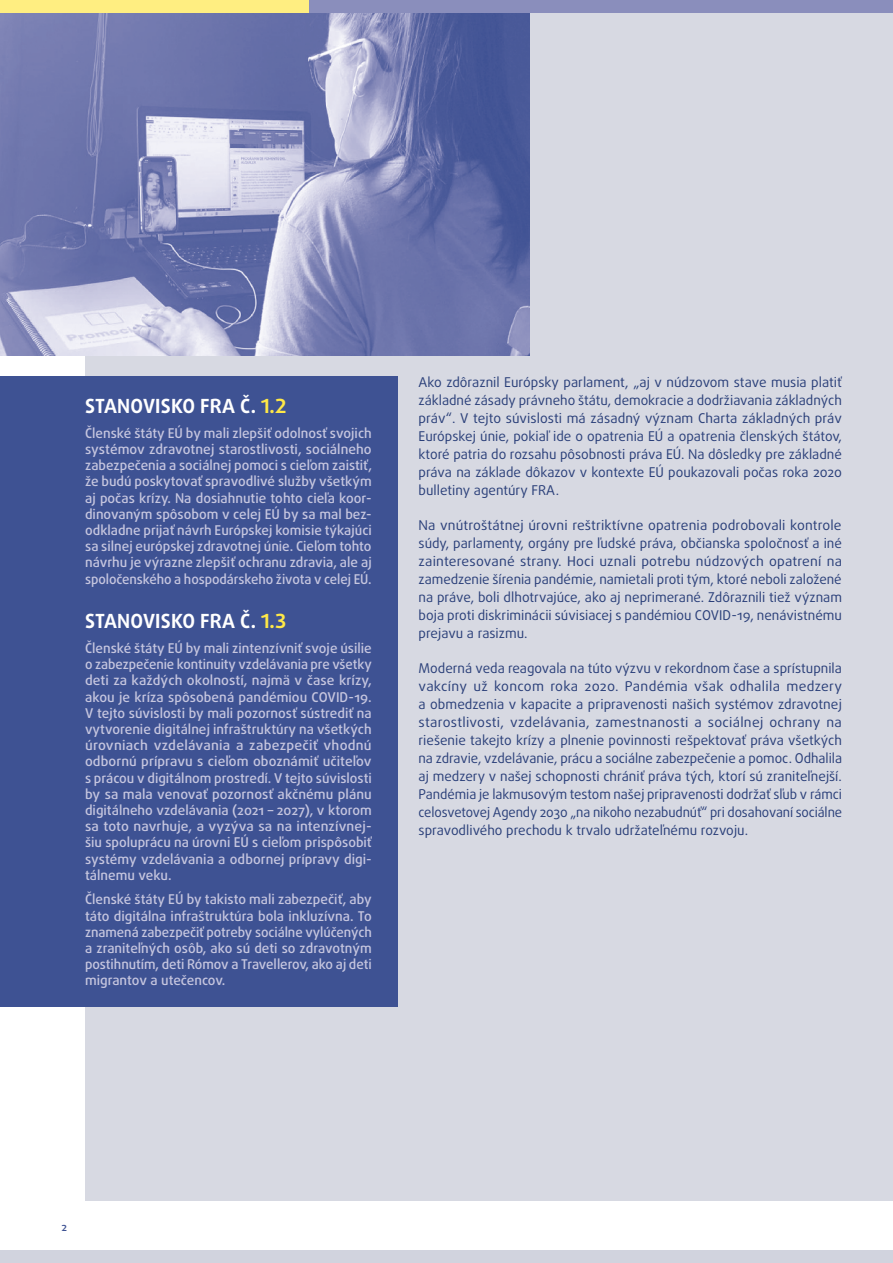
<style>
.page{position:relative;width:893px;height:1263px;background:#fff}
.page>*{position:absolute;margin:0;border:0;box-sizing:border-box;transform-origin:0 0}
.FRAOP_title_next{font:700 19.5px "Daxline Pro";letter-spacing:.01em;color:#fff}
.body{font:13.5px/18px "Daxline Pro";color:#2a3f79;text-align:justify}
.FRAOP_body{font:500 13.5px/16.2px "Daxline Pro";letter-spacing:-.005em;color:#c6c6df;text-align:justify}
.t1{font:500 11.25px "Daxline Pro";color:#3e5293}
.s1{color:#ffe847}
</style>
<div class="page">
<div style="left:85px;top:0;width:808px;height:1201px;background:#d7d9e2"></div>
<div style="left:0;top:376px;width:397px;height:631px;background:#3e5293"></div>
<img style="left:0;top:13px;width:530px;height:342px">
<div style="left:0;top:1250px;width:893px;height:13px;background:#d1d3de"></div>
<div style="left:307px;top:0;width:586px;height:13px;background:#8a8ebc"></div>
<div style="left:0;top:0;width:308px;height:13px;background:#ffee81"></div>
<p class="FRAOP_title_next" style="left:85px;top:393px;width:203px">STANOVISKO FRA Č. <span class="s1">1.2</span></p>
<p class="FRAOP_body" style="left:85px;top:425px;width:288px">Členské štáty EÚ by mali zlepšiť odolnosť svojich systémov zdravotnej starostlivosti, sociálneho zabezpečenia a sociálnej pomoci s cieľom zaistiť, že budú poskytovať spravodlivé služby všetkým aj počas krízy. Na dosiahnutie tohto cieľa koor&shy;dinovaným spôsobom v celej EÚ by sa mal bez&shy;odkladne prijať návrh Európskej komisie týkajúci sa silnej európskej zdravotnej únie. Cieľom tohto návrhu je výrazne zlepšiť ochranu zdravia, ale aj spoločenského a hospodárskeho života v celej EÚ.</p>
<p class="FRAOP_title_next" style="left:85px;top:608px;width:203px">STANOVISKO FRA Č. <span class="s1">1.3</span></p>
<p class="FRAOP_body" style="left:85px;top:640px;width:288px">Členské štáty EÚ by mali zintenzívniť svoje úsilie o zabezpečenie kontinuity vzdelávania pre všetky deti za každých okolností, najmä v čase krízy, akou je kríza spôsobená pandémiou COVID-19.<br>V tejto súvislosti by mali pozornosť sústrediť na vytvorenie digitálnej infraštruktúry na všetkých úrovniach vzdelávania a zabezpečiť vhodnú odbornú prípravu s cieľom oboznámiť učiteľov s prácou v digitálnom prostredí. V tejto súvislosti by sa mala venovať pozornosť akčnému plánu digitálneho vzdelávania (2021 – 2027), v ktorom sa toto navrhuje, a vyzýva sa na intenzívnej&shy;šiu spoluprácu na úrovni EÚ s cieľom prispôsobiť systémy vzdelávania a odbornej prípravy digi&shy;tálnemu veku.</p>
<p class="FRAOP_body" style="left:85px;top:891px;width:288px">Členské štáty EÚ by takisto mali zabezpečiť, aby táto digitálna infraštruktúra bola inkluzívna. To znamená zabezpečiť potreby sociálne vylúčených a zraniteľných osôb, ako sú deti so zdravotným postihnutím, deti Rómov a Travellerov, ako aj deti migrantov a utečencov.</p>
<p class="body" style="left:419px;top:373px;width:425px">Ako zdôraznil Európsky parlament, „aj v núdzovom stave musia platiť základné zásady právneho štátu, demokracie a dodržiavania základných práv“. V tejto súvislosti má zásadný význam Charta základných práv Európskej únie, pokiaľ ide o opatrenia EÚ a opatrenia členských štátov, ktoré patria do rozsahu pôsobnosti práva EÚ. Na dôsledky pre základné práva na základe dôkazov v kontexte EÚ poukazovali počas roka 2020 bulletiny agentúry FRA.</p>
<p class="body" style="left:419px;top:516px;width:425px">Na vnútroštátnej úrovni reštriktívne opatrenia podrobovali kontrole súdy, parlamenty, orgány pre ľudské práva, občianska spoločnosť a iné zainteresované strany. Hoci uznali potrebu núdzových opatrení na zamedzenie šírenia pandémie, namietali proti tým, ktoré neboli založené na práve, boli dlhotrvajúce, ako aj neprimerané. Zdôraznili tiež význam boja proti diskriminácii súvisiacej s pandémiou COVID-19, nenávistnému prejavu a rasizmu.</p>
<p class="body" style="left:419px;top:659px;width:425px">Moderná veda reagovala na túto výzvu v rekordnom čase a sprístupnila vakcíny už koncom roka 2020. Pandémia však odhalila medzery a obmedzenia v kapacite a pripravenosti našich systémov zdravotnej starostlivosti, vzdelávania, zamestnanosti a sociálnej ochrany na riešenie takejto krízy a plnenie povinnosti rešpektovať práva všetkých na zdravie, vzdelávanie, prácu a sociálne zabezpečenie a pomoc. Odhalila aj medzery v našej schopnosti chrániť práva tých, ktorí sú zraniteľnejší.<br>Pandémia je lakmusovým testom našej pripravenosti dodržať sľub v rámci celosvetovej Agendy 2030 „na nikoho nezabudnúť“ pri dosahovaní sociálne spravodlivého prechodu k trvalo udržateľnému rozvoju.</p>
<p class="t1" style="left:62px;top:1219px;width:7px">2</p>
</div>
